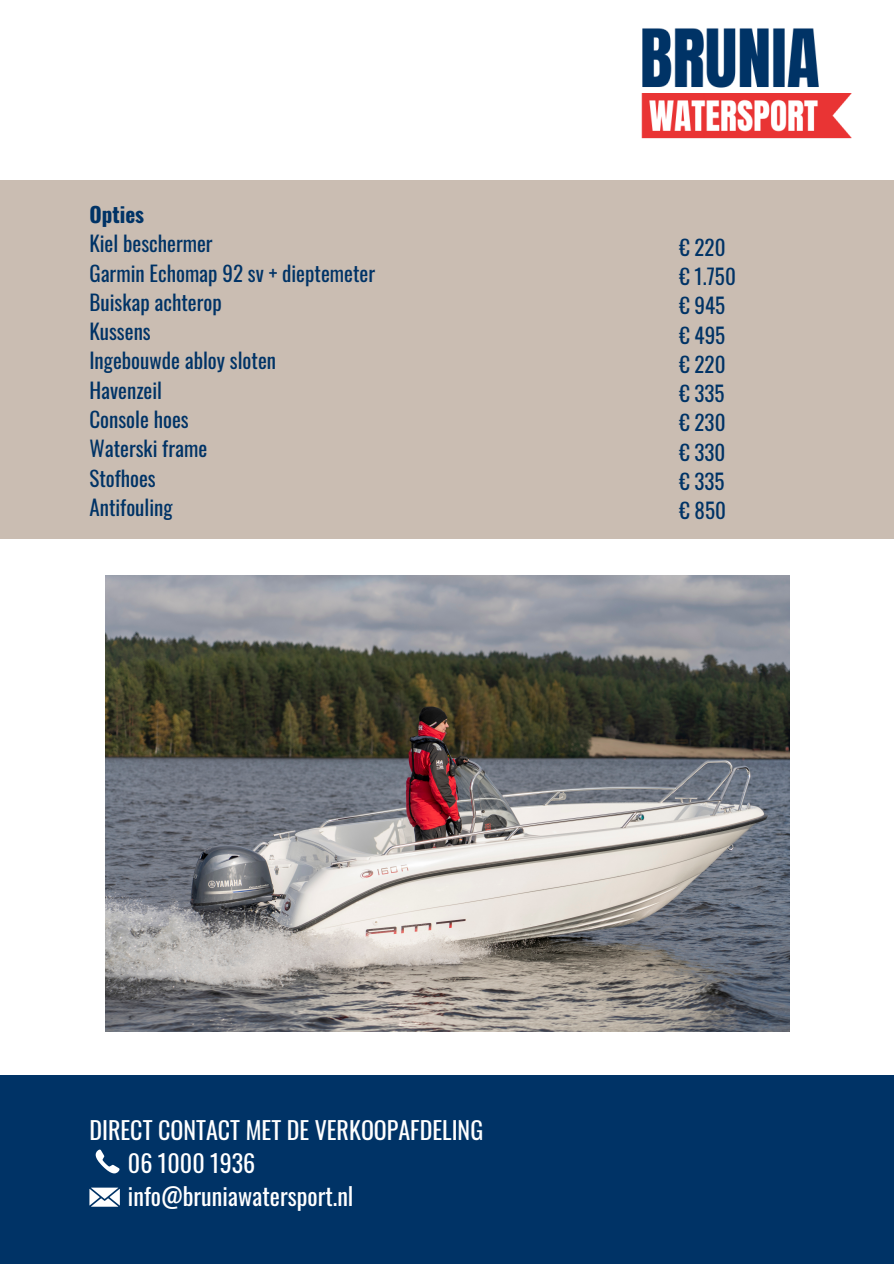
<style>
.page{position:relative;width:894px;height:1264px;background:#fff}
.page>*{position:absolute;margin:0;border:0;box-sizing:border-box;transform-origin:0 0}
.t1{font:24px "Oswald";color:#fff}
.t2{font:21px "Oswald";color:#036}
.t3{font:700 21px "Oswald";color:#036}
</style>
<div class="page">
<div style="left:0;top:180px;width:893px;height:358px;background:#cabdb2"></div>
<div style="left:0;top:1075px;width:893px;height:188px;background:#036"></div>
<svg style="left:95px;top:1149px;width:25px;height:25px"></svg>
<svg style="left:89px;top:1187px;width:31px;height:19px"></svg>
<img style="left:105px;top:575px;width:684px;height:456px">
<img style="left:641px;top:28px;width:211px;height:111px">
<p class="t3" style="left:89px;top:198px;width:56px">Opties</p>
<p class="t2" style="left:89px;top:227px;width:125px">Kiel beschermer</p>
<p class="t2" style="left:89px;top:256px;width:287px">Garmin Echomap 92 sv + dieptemeter</p>
<p class="t2" style="left:89px;top:286px;width:134px">Buiskap achterop</p>
<p class="t2" style="left:89px;top:315px;width:63px">Kussens</p>
<p class="t2" style="left:89px;top:344px;width:188px">Ingebouwde abloy sloten</p>
<p class="t2" style="left:89px;top:373px;width:74px">Havenzeil</p>
<p class="t2" style="left:89px;top:403px;width:101px">Console hoes</p>
<p class="t2" style="left:89px;top:432px;width:119px">Waterski frame</p>
<p class="t2" style="left:89px;top:461px;width:68px">Stofhoes</p>
<p class="t2" style="left:89px;top:491px;width:85px">Antifouling</p>
<p class="t2" style="left:679px;top:230px;width:48px">€ 220</p>
<p class="t2" style="left:679px;top:260px;width:58px">€ 1.750</p>
<p class="t2" style="left:679px;top:289px;width:47px">€ 945</p>
<p class="t2" style="left:679px;top:318px;width:47px">€ 495</p>
<p class="t2" style="left:679px;top:348px;width:48px">€ 220</p>
<p class="t2" style="left:679px;top:377px;width:47px">€ 335</p>
<p class="t2" style="left:679px;top:406px;width:48px">€ 230</p>
<p class="t2" style="left:679px;top:435px;width:48px">€ 330</p>
<p class="t2" style="left:679px;top:465px;width:47px">€ 335</p>
<p class="t2" style="left:679px;top:494px;width:48px">€ 850</p>
<p class="t1" style="left:89px;top:1111px;width:395px">DIRECT CONTACT MET DE VERKOOPAFDELING</p>
<p class="t1" style="left:128px;top:1144px;width:129px">06 1000 1936</p>
<p class="t1" style="left:128px;top:1176px;width:227px">info@bruniawatersport.nl</p>
</div>
